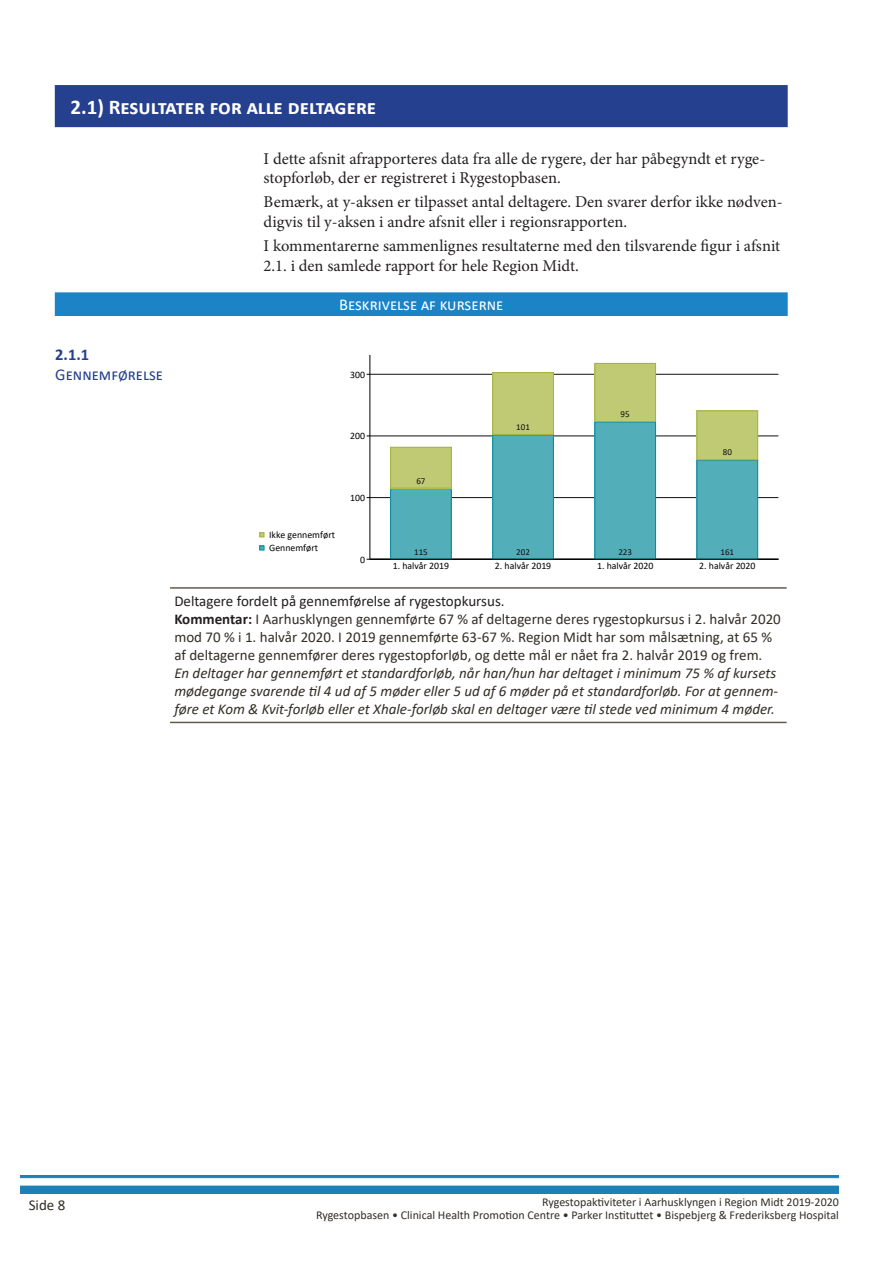
<style>
.page{position:relative;width:893px;height:1263px;background:#fff}
.page>*{position:absolute;margin:0;border:0;box-sizing:border-box;transform-origin:0 0}
.Overskrift_2{font:700 21px "Calibri";color:#fff}
.t1{font:16.5px/19.8px "Minion Pro";color:#231f20}
.Overskrift_2-2{font:16.5px "Calibri";color:#fff}
.Overskrift_3{font:16.5px/19.8px "Calibri";color:#25408f}
.Figurtekst{font:italic 15px/18px "Calibri";color:#322d26}
.t2{font:15px "Calibri";color:#322d26}
.t3{font:12px/13.5px "Calibri";color:#322d26;text-align:right}
.t4{font:9.75px/13px "Calibri";color:#000}
.t5{font:9px "Calibri";color:#101010}
.s1{font-weight:700}
.s2{font-style:normal;color:#231f20}
.s3{font-weight:700;font-style:normal;color:#231f20}
.s4{font-style:normal}
</style>
<div class="page">
<img style="left:20px;top:1176px;width:819px;height:18px">
<hr style="left:170px;top:587px;width:617px;height:2px;background:#645a4b">
<hr style="left:170px;top:722px;width:617px;height:1px;background:#645a4b">
<div style="left:56px;top:293px;width:731px;height:22px;background:#1c83c6"></div>
<div style="left:55px;top:292px;width:733px;height:24px;border:2px solid #1c83c6"></div>
<div style="left:370px;top:355px;width:408px;height:204px;border:1px solid #fff"></div>
<hr style="left:370px;top:497px;width:408px;height:1px;background:#101010">
<hr style="left:370px;top:436px;width:408px;height:1px;background:#101010">
<hr style="left:370px;top:374px;width:408px;height:1px;background:#101010">
<div style="left:390px;top:488px;width:61px;height:71px;background:#52aeb9"></div>
<div style="left:390px;top:488px;width:61px;height:71px;border:1px solid #088b9b"></div>
<div style="left:390px;top:447px;width:61px;height:41px;background:#c0ca75"></div>
<div style="left:390px;top:447px;width:61px;height:41px;border:1px solid #a5b33a"></div>
<div style="left:492px;top:435px;width:62px;height:124px;background:#52aeb9"></div>
<div style="left:492px;top:435px;width:62px;height:124px;border:1px solid #088b9b"></div>
<div style="left:492px;top:372px;width:62px;height:63px;background:#c0ca75"></div>
<div style="left:492px;top:372px;width:62px;height:63px;border:1px solid #a5b33a"></div>
<div style="left:595px;top:422px;width:61px;height:137px;background:#52aeb9"></div>
<div style="left:595px;top:422px;width:61px;height:137px;border:1px solid #088b9b"></div>
<div style="left:595px;top:363px;width:61px;height:59px;background:#c0ca75"></div>
<div style="left:595px;top:363px;width:61px;height:59px;border:1px solid #a5b33a"></div>
<div style="left:697px;top:460px;width:61px;height:99px;background:#52aeb9"></div>
<div style="left:697px;top:460px;width:61px;height:99px;border:1px solid #088b9b"></div>
<div style="left:697px;top:411px;width:61px;height:49px;background:#c0ca75"></div>
<div style="left:697px;top:411px;width:61px;height:49px;border:1px solid #a5b33a"></div>
<hr style="left:370px;top:355px;width:1px;height:204px;background:#000">
<hr style="left:370px;top:559px;width:408px;height:1px;background:#000">
<svg style="left:260px;top:532px;width:4px;height:5px"></svg>
<svg style="left:260px;top:546px;width:4px;height:4px"></svg>
<div style="left:56px;top:86px;width:731px;height:40px;background:#25408f"></div>
<div style="left:55px;top:85px;width:733px;height:42px;border:2px solid #25408f"></div>
<p class="Overskrift_2" style="left:71px;top:92px;width:307px">2.1) Resultater for alle deltagere</p>
<p class="t1" style="left:264px;top:149px;width:503px">I dette afsnit afrapporteres data fra alle de rygere, der har påbegyndt et ryge&shy;stopforløb, der er registreret i Rygestopbasen.</p>
<p class="t1" style="left:264px;top:192px;width:520px">Bemærk, at y-aksen er tilpasset antal deltagere. Den svarer derfor ikke nødven&shy;digvis til y-aksen i andre afsnit eller i regionsrapporten.</p>
<p class="t1" style="left:264px;top:236px;width:518px">I kommentarerne sammenlignes resultaterne med den tilsvarende figur i afsnit<br>2.1. i den samlede rapport for hele Region Midt.</p>
<p class="Overskrift_2-2" style="left:339px;top:293px;width:166px">Beskrivelse af kurserne</p>
<p class="Overskrift_3" style="left:55px;top:344px;width:109px"><span class="s1">2.1.1<br></span>Gennemførelse</p>
<p class="t4" style="left:350px;top:368px;width:16px">300</p>
<p class="t4" style="left:350px;top:429px;width:16px">200</p>
<p class="t4" style="left:350px;top:491px;width:16px">100</p>
<p class="t5" style="left:416px;top:474px;width:11px">67</p>
<p class="t5" style="left:516px;top:421px;width:15px">101</p>
<p class="t5" style="left:621px;top:408px;width:11px">95</p>
<p class="t5" style="left:723px;top:446px;width:11px">80</p>
<p class="t4" style="left:269px;top:528px;width:67px">Ikke gennemført<br>Gennemført</p>
<p class="t4" style="left:360px;top:553px;width:6px">0</p>
<p class="t5" style="left:414px;top:545px;width:15px">115</p>
<p class="t5" style="left:516px;top:545px;width:15px">202</p>
<p class="t5" style="left:618px;top:545px;width:15px">223</p>
<p class="t5" style="left:720px;top:545px;width:15px">161</p>
<p class="t4" style="left:393px;top:559px;width:58px">1. halvår 2019</p>
<p class="t4" style="left:495px;top:559px;width:58px">2. halvår 2019</p>
<p class="t4" style="left:597px;top:559px;width:58px">1. halvår 2020</p>
<p class="t4" style="left:699px;top:559px;width:58px">2. halvår 2020</p>
<p class="Figurtekst" style="left:174px;top:591px;width:608px"><span class="s2">Deltagere fordelt på gennemførelse af rygestopkursus.<br></span><span class="s3">Kommentar:</span> <span class="s4">I Aarhusklyngen gennemførte 67 % af deltagerne deres rygestopkursus i 2. halvår 2020 mod 70 % i 1. halvår 2020. I 2019 gennemførte 63-67 %. Region Midt har som målsætning, at 65 % af deltagerne gennemfører deres rygestopforløb, og dette mål er nået fra 2. halvår 2019 og frem.<br></span>En deltager har gennemført et standardforløb, når han/hun har deltaget i minimum 75 % af kursets mødegange svarende til 4 ud af 5 møder eller 5 ud af 6 møder på et standardforløb. For at gennem&shy;føre et Kom &amp; Kvit-forløb eller et Xhale-forløb skal en deltager være til stede ved minimum 4 møder.</p>
<p class="t2" style="left:29px;top:1195px;width:38px">Side 8</p>
<p class="t3" style="left:316px;top:1194px;width:524px">Rygestopaktiviteter i Aarhusklyngen i Region Midt 2019-2020<br>Rygestopbasen • Clinical Health Promotion Centre • Parker Instituttet • Bispebjerg &amp; Frederiksberg Hospital</p>
</div>
